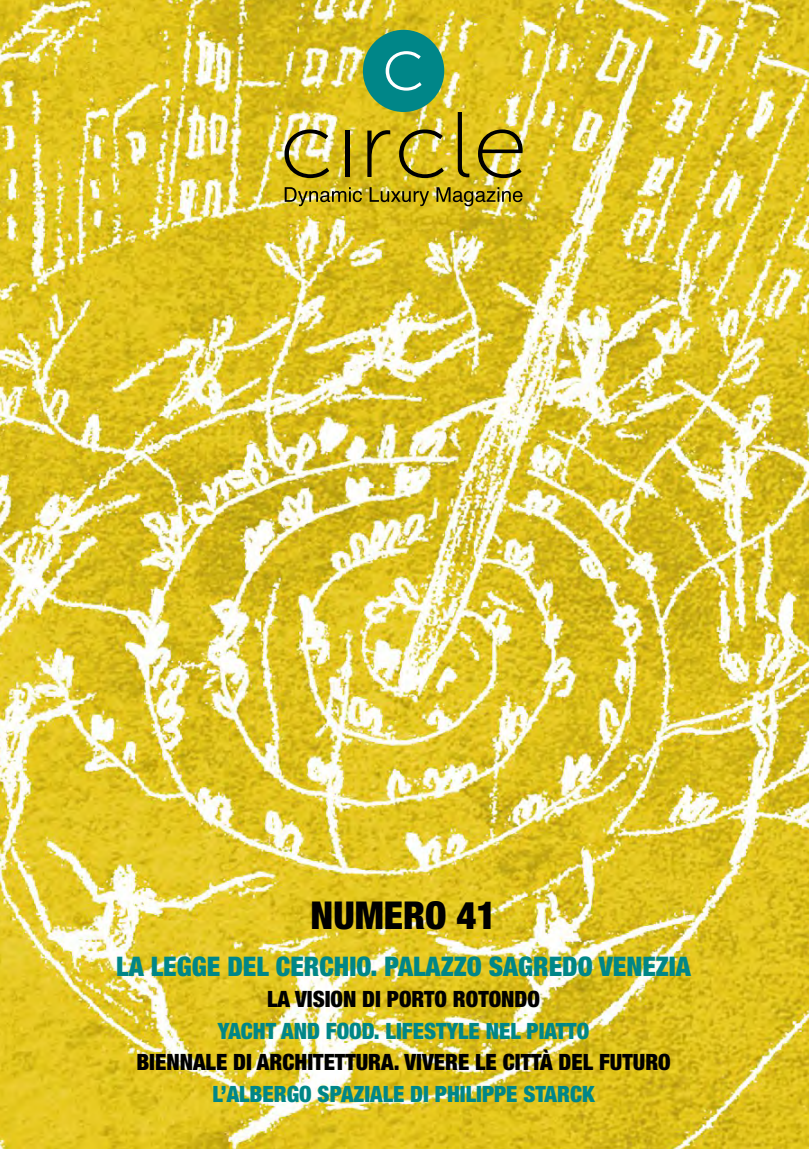
<style>
.page{position:relative;width:809px;height:1149px;background:#fff}
.page>*{position:absolute;margin:0;border:0;box-sizing:border-box;transform-origin:0 0}
.t1{font:900 condensed 38.4px "Helvetica Neue LT Std";color:#000}
.t2{font:900 condensed 27px "Helvetica Neue LT Std";color:#008688}
.t3{font:900 condensed 22.5px "Helvetica Neue LT Std";color:#000}
.t4{font:900 condensed 22.5px "Helvetica Neue LT Std";color:#008688}
</style>
<div class="page">
<img style="left:0;top:0;width:808px;height:1148px">
<div style="left:363px;top:30px;width:81px;height:82px;background:#008688;border-radius:50%"></div>
<svg style="left:385px;top:51px;width:36px;height:40px"></svg>
<img style="left:284px;top:129px;width:45px;height:49px">
<hr style="left:345px;top:130px;width:4px;height:47px;background:#000">
<svg style="left:367px;top:130px;width:23px;height:47px"></svg>
<svg style="left:399px;top:129px;width:44px;height:49px;background:#b19e2a"></svg>
<svg style="left:457px;top:112px;width:12px;height:65px"></svg>
<svg style="left:478px;top:129px;width:44px;height:49px;background:#a19130"></svg>
<img style="left:284px;top:187px;width:238px;height:19px">
<h1 class="t1" style="left:310px;top:891px;width:187px">NUMERO 41</h1>
<p class="t2" style="left:116px;top:949px;width:576px">LA LEGGE DEL CERCHIO. PALAZZO SAGREDO VENEZIA</p>
<p class="t3" style="left:267px;top:985px;width:274px">LA VISION DI PORTO ROTONDO</p>
<p class="t4" style="left:218px;top:1016px;width:372px">YACHT AND FOOD. LIFESTYLE NEL PIATTO</p>
<p class="t3" style="left:136px;top:1048px;width:535px">BIENNALE DI ARCHITETTURA. VIVERE LE CITTÀ DEL FUTURO</p>
<p class="t4" style="left:212px;top:1079px;width:383px">L’ALBERGO SPAZIALE DI PHILIPPE STARCK</p>
</div>
